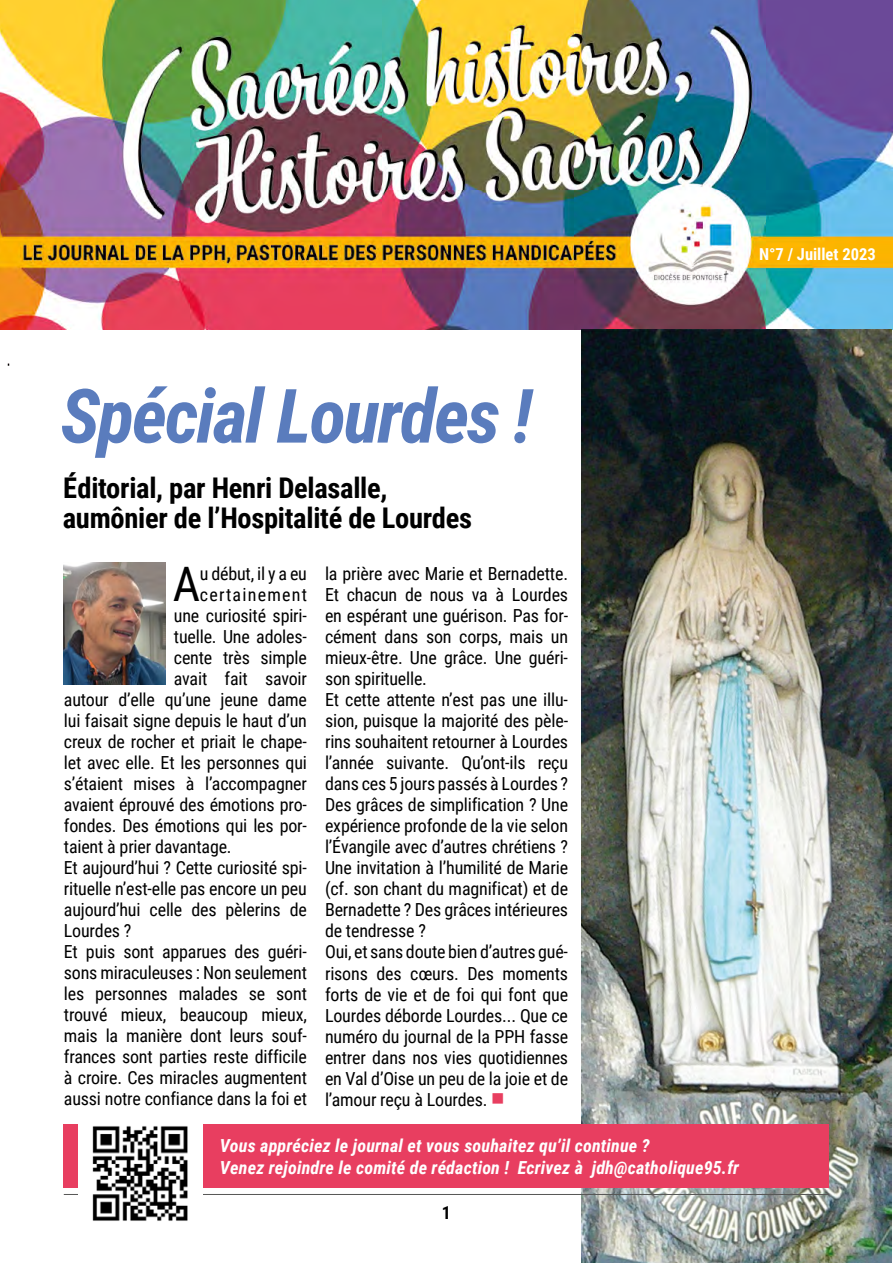
<style>
.page{position:relative;width:893px;height:1263px;background:#fff}
.page>*{position:absolute;margin:0;border:0;box-sizing:border-box;transform-origin:0 0}
.t1{font:italic 700 75px "Roboto Condensed";letter-spacing:-.03em;color:#5a7cbd}
.t2{font:47.55px "Roboto Condensed";color:#000}
.t3{font:700 28.5px/30px "Roboto Condensed";letter-spacing:-.01em;color:#000}
.t4{font:18px/21px "Roboto Condensed";letter-spacing:-.01em;color:#000}
.t5{font:italic 700 18px/21.6px "Roboto Condensed";letter-spacing:.01em;color:#fff}
.t6{font:18px "Roboto Condensed";letter-spacing:.065em;color:#000}
.t7{font:700 18px "Roboto Condensed";color:#000}
.t8{font:700 16.5px "Roboto Condensed";color:#fff}
.s1{color:#e83e60}
</style>
<div class="page">
<img style="left:0;top:0;width:893px;height:507px">
<div style="left:0;top:330px;width:893px;height:142px;background:#fff"></div>
<img style="left:64px;top:563px;width:101px;height:121px">
<img style="left:582px;top:330px;width:310px;height:933px">
<div style="left:64px;top:1125px;width:765px;height:63px;background:#e83e60"></div>
<hr style="left:64px;top:1194px;width:765px;height:1px;background:#575756">
<img style="left:78px;top:1125px;width:124px;height:96px">
<p class="t8" style="left:759px;top:243px;width:118px">N°7 / Juillet 2023</p>
<h1 class="t1" style="left:60px;top:363px;width:474px">Spécial Lourdes !</h1>
<h3 class="t3" style="left:63px;top:471px;width:411px">Éditorial, par Henri Delasalle, aumônier de l’Hospitalité de Lourdes</h3>
<h2 class="t2" style="left:173px;top:551px;width:29px">A</h2>
<p class="t4" style="left:200px;top:563px;width:109px">u début, il y a eu</p>
<p class="t4" style="left:325px;top:563px;width:245px">la prière avec Marie et Bernadette.<br>Et chacun de nous va à Lourdes en espérant une guérison. Pas for&shy;cément dans son corps, mais un mieux-être. Une grâce. Une guéri&shy;son spirituelle.<br>Et cette attente n’est pas une illu&shy;sion, puisque la majorité des pèle&shy;rins souhaitent retourner à Lourdes l’année suivante. Qu’ont-ils reçu dans ces 5 jours passés à Lourdes ?<br>Des grâces de simplification ? Une expérience profonde de la vie selon l’Évangile avec d’autres chrétiens ?<br>Une invitation à l’humilité de Marie (cf. son chant du magnificat) et de<br>Bernadette ? Des grâces intérieures de tendresse ?<br>Oui, et sans doute bien d’autres gué&shy;risons des cœurs. Des moments forts de vie et de foi qui font que<br>Lourdes déborde Lourdes... Que ce numéro du journal de la PPH fasse entrer dans nos vies quotidiennes en Val d’Oise un peu de la joie et de l’amour reçu à Lourdes. <span class="s1">■</span></p>
<p class="t5" style="left:220px;top:1134px;width:521px">Vous appréciez le journal et vous souhaitez qu’il continue ?<br>Venez rejoindre le comité de rédaction ! Ecrivez à jdh@catholique95.fr</p>
<p class="t6" style="left:200px;top:582px;width:109px">certainement</p>
<p class="t4" style="left:174px;top:605px;width:135px">une curiosité spiri-</p>
<p class="t4" style="left:174px;top:626px;width:135px">tuelle. Une adoles-</p>
<p class="t4" style="left:174px;top:647px;width:135px">cente très simple</p>
<p class="t4" style="left:174px;top:668px;width:135px">avait fait savoir</p>
<p class="t4" style="left:64px;top:689px;width:245px">autour d’elle qu’une jeune dame</p>
<p class="t4" style="left:64px;top:710px;width:245px">lui faisait signe depuis le haut d’un</p>
<p class="t4" style="left:64px;top:731px;width:245px">creux de rocher et priait le chape-</p>
<p class="t4" style="left:64px;top:752px;width:245px">let avec elle. Et les personnes qui</p>
<p class="t4" style="left:64px;top:773px;width:245px">s’étaient mises à l’accompagner</p>
<p class="t4" style="left:64px;top:794px;width:245px">avaient éprouvé des émotions pro-</p>
<p class="t4" style="left:64px;top:815px;width:245px">fondes. Des émotions qui les por-</p>
<p class="t4" style="left:64px;top:836px;width:169px">taient à prier davantage.</p>
<p class="t4" style="left:64px;top:857px;width:245px">Et aujourd’hui ? Cette curiosité spi-</p>
<p class="t4" style="left:64px;top:878px;width:245px">rituelle n’est-elle pas encore un peu</p>
<p class="t4" style="left:64px;top:899px;width:245px">aujourd’hui celle des pèlerins de</p>
<p class="t4" style="left:64px;top:920px;width:69px">Lourdes ?</p>
<p class="t4" style="left:64px;top:941px;width:245px">Et puis sont apparues des guéri-</p>
<p class="t4" style="left:64px;top:962px;width:245px">sons miraculeuses : Non seulement</p>
<p class="t4" style="left:64px;top:983px;width:245px">les personnes malades se sont</p>
<p class="t4" style="left:64px;top:1004px;width:245px">trouvé mieux, beaucoup mieux,</p>
<p class="t4" style="left:64px;top:1025px;width:245px">mais la manière dont leurs souf-</p>
<p class="t4" style="left:64px;top:1046px;width:245px">frances sont parties reste difficile</p>
<p class="t4" style="left:64px;top:1067px;width:245px">à croire. Ces miracles augmentent</p>
<p class="t4" style="left:64px;top:1088px;width:245px">aussi notre confiance dans la foi et</p>
<p class="t7" style="left:442px;top:1199px;width:11px">1</p>
</div>
